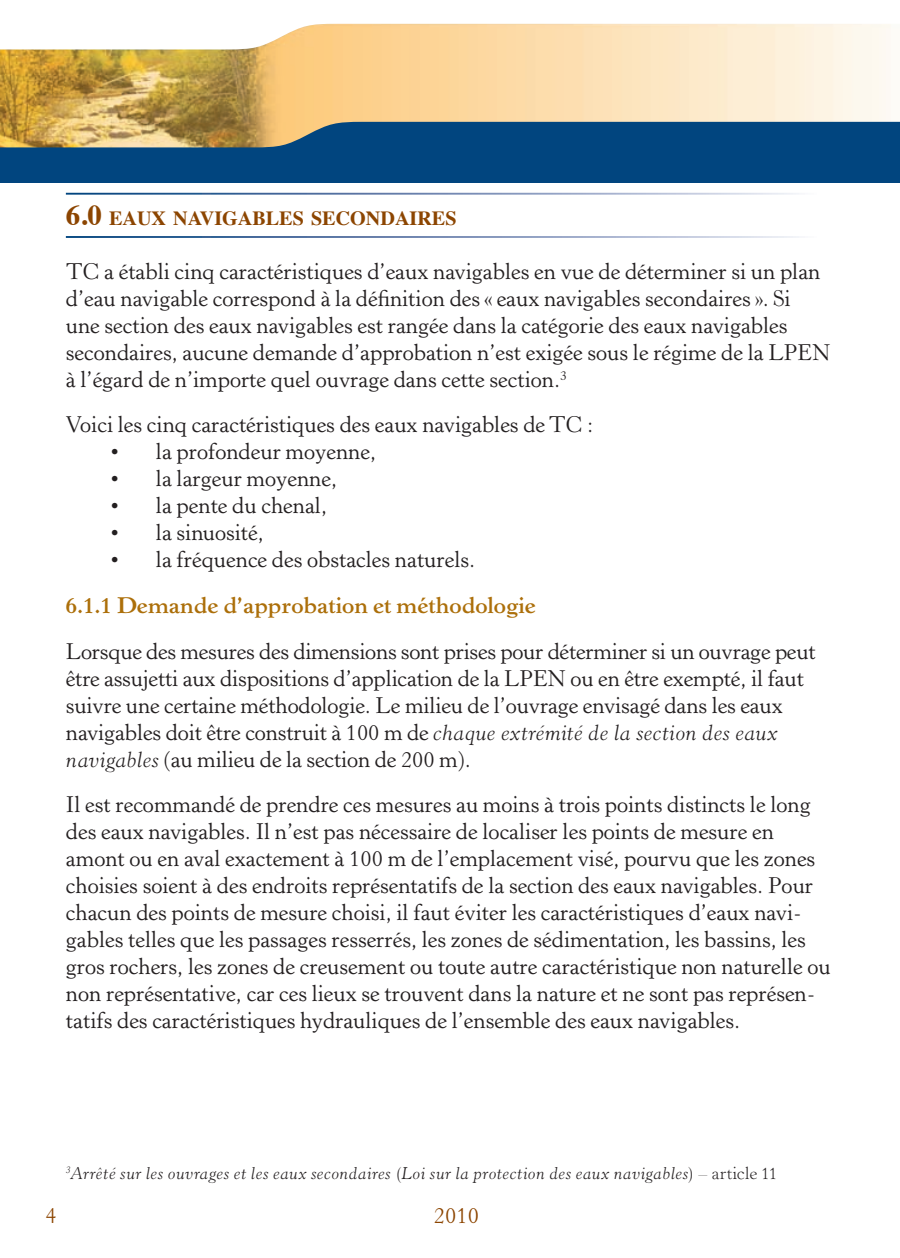
<style>
.page{position:relative;width:900px;height:1258px;background:#fff}
.page>*{position:absolute;margin:0;border:0;box-sizing:border-box;transform-origin:0 0}
.t1{font:22.5px/27px "Horley Old Style MT Std";color:#231f20}
.t2{font:700 22.5px "Horley Old Style MT Std";color:#ac6f0a}
.t3{font:22.5px "Horley Old Style MT Std";color:#8c4501}
.t4{font:700 20.25px "Times";color:#8c4501}
.t5{font:italic 300 17.5px "Horley Old Style MT Std";letter-spacing:.025em;color:#231f20}
.s1{font-size:28.75px}
.s2{font-weight:300;font-style:italic}
.s3{font-style:normal}
</style>
<div class="page">
<img style="left:0;top:24px;width:899px;height:98px">
<svg style="left:0;top:122px;width:899px;height:61px;fill:#01457f"></svg>
<p class="t4" style="left:66px;top:199px;width:392px"><span class="s1">6.0</span> EAUX NAvIGAbLES SECONDAIRES</p>
<p class="t1" style="left:66px;top:259px;width:766px">TC a établi cinq caractéristiques d’eaux navigables en vue de déterminer si un plan d’eau navigable correspond à la définition des « eaux navigables secondaires ». Si<br>une section des eaux navigables est rangée dans la catégorie des eaux navigables secondaires, aucune demande d’approbation n’est exigée sous le régime de la LPEN à l’égard de n’importe quel ouvrage dans cette section.<sup>3</sup></p>
<p class="t1" style="left:66px;top:412px;width:528px">Voici les cinq caractéristiques des eaux navigables de TC :</p>
<p class="t1" style="left:111px;top:439px;width:267px">• la profondeur moyenne,</p>
<p class="t1" style="left:111px;top:466px;width:228px">• la largeur moyenne,</p>
<p class="t1" style="left:111px;top:493px;width:218px">• la pente du chenal,</p>
<p class="t1" style="left:111px;top:520px;width:154px">• la sinuosité,</p>
<p class="t1" style="left:111px;top:547px;width:365px">• la fréquence des obstacles naturels.</p>
<p class="t2" style="left:66px;top:591px;width:471px">6.1.1 Demande d’approbation et méthodologie</p>
<p class="t1" style="left:66px;top:638px;width:751px">Lorsque des mesures des dimensions sont prises pour déterminer si un ouvrage peut être assujetti aux dispositions d’application de la LPEN ou en être exempté, il faut suivre une certaine méthodologie. Le milieu de l’ouvrage envisagé dans les eaux navigables doit être construit à 100 m de <span class="s2">chaque extrémité de la section des eaux navigables</span> (au milieu de la section de 200 m).</p>
<p class="t1" style="left:66px;top:791px;width:766px">Il est recommandé de prendre ces mesures au moins à trois points distincts le long des eaux navigables. Il n’est pas nécessaire de localiser les points de mesure en amont ou en aval exactement à 100 m de l’emplacement visé, pourvu que les zones choisies soient à des endroits représentatifs de la section des eaux navigables. Pour chacun des points de mesure choisi, il faut éviter les caractéristiques d’eaux navi&shy;gables telles que les passages resserrés, les zones de sédimentation, les bassins, les gros rochers, les zones de creusement ou toute autre caractéristique non naturelle ou non représentative, car ces lieux se trouvent dans la nature et ne sont pas représen&shy;tatifs des caractéristiques hydrauliques de l’ensemble des eaux navigables.</p>
<p class="t5" style="left:66px;top:1162px;width:712px"><sup>3</sup>Arrêté sur les ouvrages et les eaux secondaires <span class="s3">(</span>Loi sur la protection des eaux navigables<span class="s3">)</span> – <span class="s3">article 11</span></p>
<p class="t3" style="left:45px;top:1201px;width:13px">4</p>
<p class="t3" style="left:433px;top:1201px;width:46px">2010</p>
</div>
